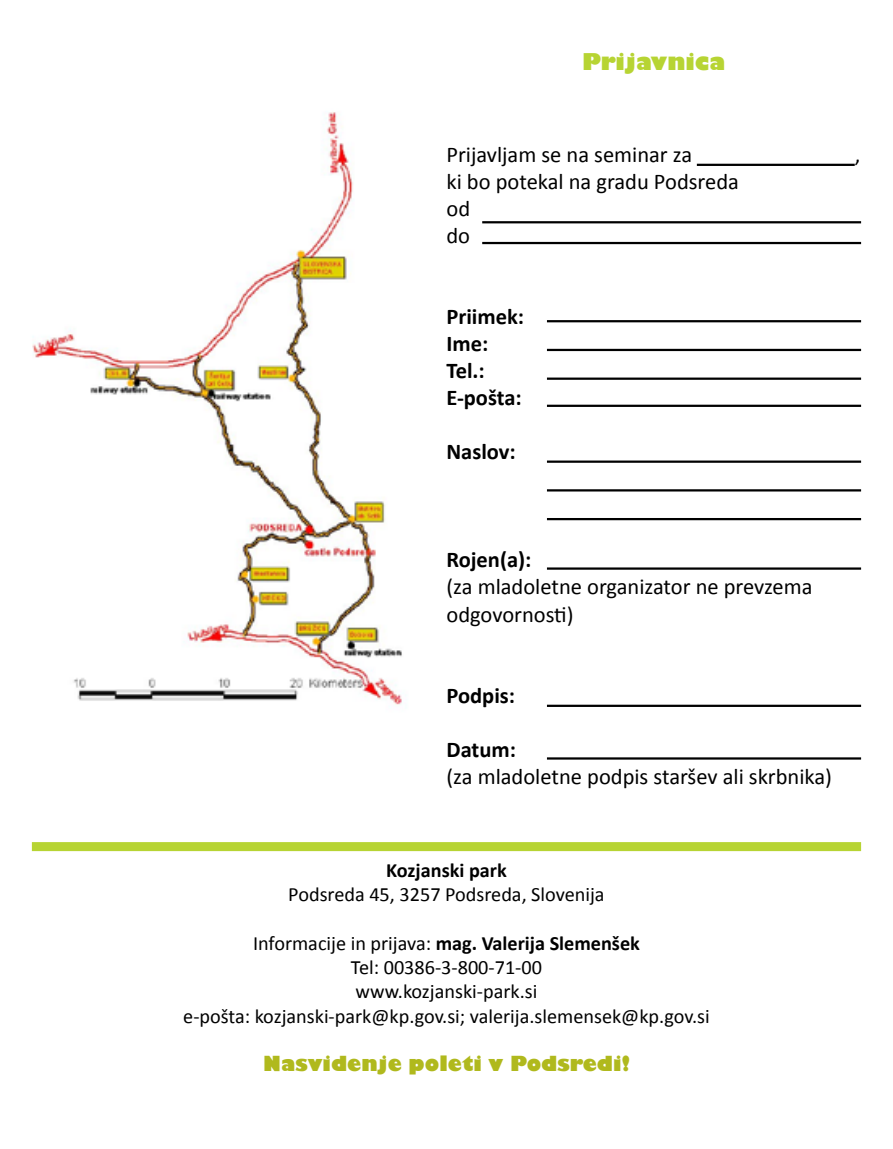
<style>
.page{position:relative;width:893px;height:1149px;background:#fff}
.page>*{position:absolute;margin:0;border:0;box-sizing:border-box;transform-origin:0 0}
.t1{font:22.5px/27px "Calibri";color:#000}
.t2{font:700 22.5px/27px "Calibri";color:#000}
.t3{font:800 22.5px "Gill Sans";color:#b7d433}
.t4{font:20.25px/24.3px "Calibri";color:#000;text-align:center}
.t5{font:800 20.25px "Gill Sans";color:#b0b91d}
.t6{font:700 20.25px "Calibri";color:#000}
.s1{font-weight:700}
</style>
<div class="page">
<hr style="left:482px;top:221px;width:379px;height:2px;background:#000">
<hr style="left:697px;top:164px;width:158px;height:2px;background:#000">
<hr style="left:547px;top:320px;width:314px;height:2px;background:#000">
<div style="left:32px;top:841px;width:829px;height:9px;background:#b7d433"></div>
<img style="left:32px;top:112px;width:370px;height:593px">
<hr style="left:482px;top:242px;width:379px;height:2px;background:#000">
<hr style="left:547px;top:349px;width:314px;height:2px;background:#000">
<hr style="left:547px;top:377px;width:314px;height:2px;background:#000">
<hr style="left:547px;top:404px;width:314px;height:3px;background:#000">
<hr style="left:547px;top:460px;width:314px;height:2px;background:#000">
<hr style="left:547px;top:489px;width:314px;height:2px;background:#000">
<hr style="left:547px;top:518px;width:314px;height:2px;background:#000">
<hr style="left:547px;top:567px;width:314px;height:2px;background:#000">
<hr style="left:547px;top:704px;width:314px;height:2px;background:#000">
<hr style="left:547px;top:757px;width:314px;height:2px;background:#000">
<p class="t3" style="left:582px;top:48px;width:145px">Prijavnica</p>
<p class="t1" style="left:446px;top:141px;width:247px">Prijavljam se na seminar za</p>
<p class="t1" style="left:446px;top:168px;width:294px">ki bo potekal na gradu Podsreda od<br>do</p>
<p class="t2" style="left:446px;top:303px;width:79px">Priimek:<br>Ime:<br>Tel.:<br>E-pošta:</p>
<p class="t2" style="left:446px;top:438px;width:71px">Naslov:</p>
<p class="t1" style="left:855px;top:141px;width:7px">,</p>
<p class="t2" style="left:446px;top:546px;width:86px">Rojen(a):</p>
<p class="t1" style="left:446px;top:573px;width:367px">(za mladoletne organizator ne prevzema odgovornosti)</p>
<p class="t2" style="left:446px;top:681px;width:70px">Podpis:</p>
<p class="t2" style="left:446px;top:735px;width:71px">Datum:</p>
<p class="t1" style="left:446px;top:762px;width:387px">(za mladoletne podpis staršev ali skrbnika)</p>
<p class="t6" style="left:386px;top:856px;width:122px">Kozjanski park</p>
<p class="t4" style="left:288px;top:881px;width:318px">Podsreda 45, 3257 Podsreda, Slovenija</p>
<p class="t4" style="left:183px;top:930px;width:528px">Informacije in prijava: <span class="s1">mag. Valerija Slemenšek<br></span>Tel: 00386-3-800-71-00<br>www.kozjanski-park.si<br>e-pošta: kozjanski-park@kp.gov.si; valerija.slemensek@kp.gov.si</p>
<p class="t5" style="left:263px;top:1050px;width:368px">Nasvidenje poleti v Podsredi!</p>
</div>
